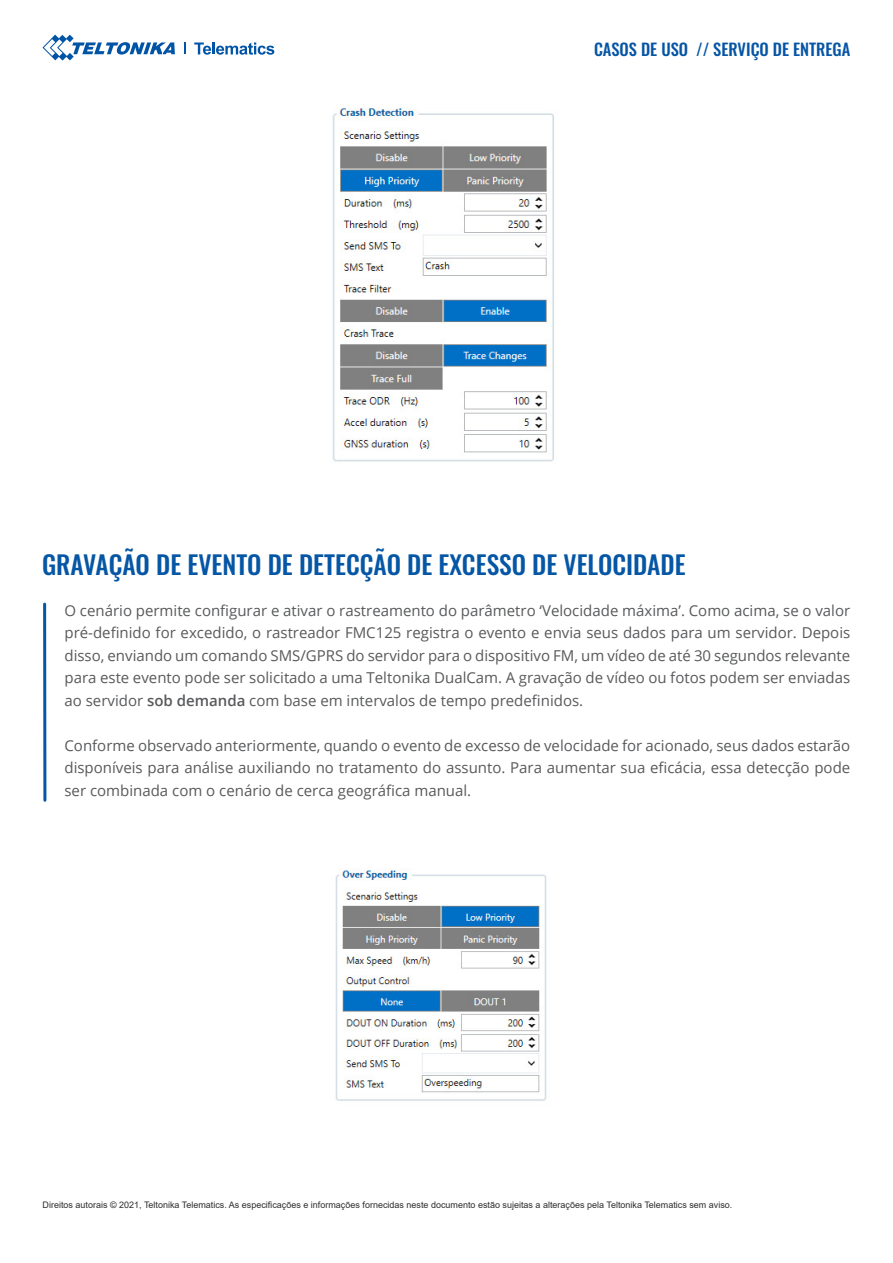
<style>
.page{position:relative;width:893px;height:1263px;background:#fff}
.page>*{position:absolute;margin:0;border:0;box-sizing:border-box;transform-origin:0 0}
.t1{font:500 25.5px "Oswald";color:#0556a5}
.t2{font:500 16.5px "Oswald";color:#0655a5}
.t3{font:15px/22.5px "Open Sans";color:#58595b;text-align:justify}
.t4{font:9px "Arial";color:#2e2e2f}
.s1{font-weight:600}
</style>
<div class="page">
<svg style="left:185px;top:42px;width:1px;height:12px"></svg>
<svg style="left:43px;top:35px;width:132px;height:26px"></svg>
<svg style="left:194px;top:43px;width:80px;height:12px"></svg>
<hr style="left:43px;top:604px;width:3px;height:196px;background:#0556a5">
<img style="left:332px;top:108px;width:222px;height:354px">
<img style="left:335px;top:868px;width:212px;height:233px">
<p class="t2" style="left:594px;top:41px;width:258px">CASOS DE USO // SERVIÇO DE ENTREGA</p>
<h1 class="t1" style="left:42px;top:551px;width:645px">GRAVAÇÃO DE EVENTO DE DETECÇÃO DE EXCESSO DE VELOCIDADE</h1>
<p class="t3" style="left:64px;top:598px;width:787px">O cenário permite configurar e ativar o rastreamento do parâmetro ‘Velocidade máxima’. Como acima, se o valor pré-definido for excedido, o rastreador FMC125 registra o evento e envia seus dados para um servidor. Depois disso, enviando um comando SMS/GPRS do servidor para o dispositivo FM, um vídeo de até 30 segundos relevante para este evento pode ser solicitado a uma Teltonika DualCam. A gravação de vídeo ou fotos podem ser enviadas ao servidor <span class="s1">sob demanda</span> com base em intervalos de tempo predefinidos.</p>
<p class="t3" style="left:64px;top:733px;width:787px">Conforme observado anteriormente, quando o evento de excesso de velocidade for acionado, seus dados estarão disponíveis para análise auxiliando no tratamento do assunto. Para aumentar sua eficácia, essa detecção pode ser combinada com o cenário de cerca geográfica manual.</p>
<p class="t4" style="left:43px;top:1198px;width:691px">Direitos autorais © 2021, Teltonika Telematics. As especificações e informações fornecidas neste documento estão sujeitas a alterações pela Teltonika Telematics sem aviso.</p>
</div>
